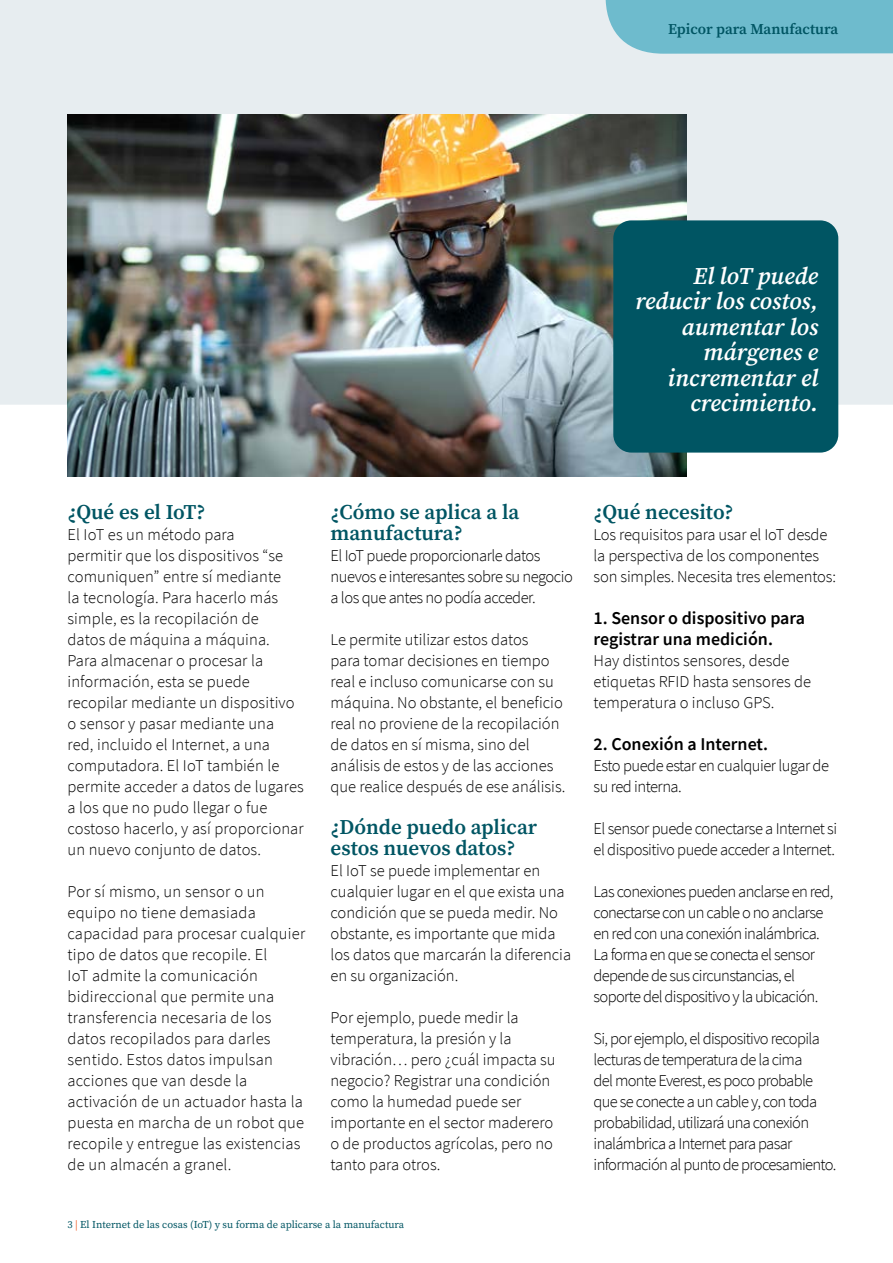
<style>
.page{position:relative;width:893px;height:1263px;background:#fff}
.page>*{position:absolute;margin:0;border:0;box-sizing:border-box;transform-origin:0 0}
.t1{font:italic 600 24px/25.5px "Source Serif Pro";letter-spacing:-.005em;color:#fff;text-align:right}
.t2{font:600 21px/21px "Source Serif Pro";color:#005563}
.t3{font:600 18px/21px "Source Sans Pro";color:#000}
.Body_Copy{font:300 16.5px/21px "Source Sans Pro";color:#000}
.Body_Copy-2{font:300 16.5px/21px "Source Sans Pro";letter-spacing:-.04em;color:#000}
.Body_Copy-3{font:300 16.5px/21px "Source Sans Pro";letter-spacing:-.03em;color:#000}
.t4{font:600 15px "Source Serif Pro";letter-spacing:-.005em;color:#005563}
.t5{font:10.5px "Source Serif Pro";color:#005563}
.s1{color:#f15a22}
</style>
<div class="page">
<div style="left:0;top:0;width:893px;height:406px;background:#e7edf0"></div>
<div style="left:606px;top:0;width:287px;height:54px;background:#6ebbcd"></div>
<img style="left:68px;top:115px;width:618px;height:361px">
<div style="left:613px;top:220px;width:225px;height:233px;background:#005563;border-radius:18px"></div>
<p class="t4" style="left:668px;top:19px;width:171px">Epicor para Manufactura</p>
<p class="t1" style="left:635px;top:263px;width:184px">El loT puede reducir los costos, aumentar los márgenes e incrementar el crecimiento.</p>
<h2 class="t2" style="left:68px;top:501px;width:140px">¿Qué es el IoT?</h2>
<p class="Body_Copy" style="left:68px;top:524px;width:238px">El IoT es un método para<br>permitir que los dispositivos “se comuniquen” entre sí mediante<br>la tecnología. Para hacerlo más simple, es la recopilación de<br>datos de máquina a máquina.<br>Para almacenar o procesar la información, esta se puede recopilar mediante un dispositivo o sensor y pasar mediante una red, incluido el Internet, a una computadora. El IoT también le permite acceder a datos de lugares a los que no pudo llegar o fue costoso hacerlo, y así proporcionar un nuevo conjunto de datos.</p>
<p class="Body_Copy" style="left:68px;top:881px;width:239px">Por sí mismo, un sensor o un equipo no tiene demasiada capacidad para procesar cualquier tipo de datos que recopile. El<br>IoT admite la comunicación bidireccional que permite una transferencia necesaria de los datos recopilados para darles sentido. Estos datos impulsan acciones que van desde la activación de un actuador hasta la puesta en marcha de un robot que recopile y entregue las existencias de un almacén a granel.</p>
<h2 class="t2" style="left:330px;top:501px;width:190px">¿Cómo se aplica a la manufactura?</h2>
<p class="Body_Copy-3" style="left:330px;top:545px;width:244px">El IoT puede proporcionarle datos nuevos e interesantes sobre su negocio a los que antes no podía acceder.</p>
<p class="Body_Copy" style="left:330px;top:629px;width:236px">Le permite utilizar estos datos<br>para tomar decisiones en tiempo real e incluso comunicarse con su máquina. No obstante, el beneficio real no proviene de la recopilación de datos en sí misma, sino del análisis de estos y de las acciones que realice después de ese análisis.</p>
<h2 class="t2" style="left:330px;top:816px;width:208px">¿Dónde puedo aplicar estos nuevos datos?</h2>
<p class="Body_Copy" style="left:330px;top:860px;width:242px">El IoT se puede implementar en cualquier lugar en el que exista una condición que se pueda medir. No obstante, es importante que mida los datos que marcarán la diferencia en su organización.</p>
<p class="Body_Copy" style="left:330px;top:1007px;width:227px">Por ejemplo, puede medir la temperatura, la presión y la vibración… pero ¿cuál impacta su negocio? Registrar una condición como la humedad puede ser importante en el sector maderero o de productos agrícolas, pero no tanto para otros.</p>
<p class="t5" style="left:68px;top:1217px;width:338px">3 <span class="s1">|</span> El Internet de las cosas (IoT) y su forma de aplicarse a la manufactura</p>
<h2 class="t2" style="left:593px;top:501px;width:142px">¿Qué necesito?</h2>
<p class="Body_Copy" style="left:593px;top:524px;width:244px">Los requisitos para usar el IoT desde la perspectiva de los componentes son simples. Necesita tres elementos:</p>
<h3 class="t3" style="left:593px;top:607px;width:213px">1. Sensor o dispositivo para registrar una medición.</h3>
<p class="Body_Copy" style="left:593px;top:650px;width:219px">Hay distintos sensores, desde etiquetas RFID hasta sensores de temperatura o incluso GPS.</p>
<h3 class="t3" style="left:593px;top:733px;width:176px">2. Conexión a Internet.</h3>
<p class="Body_Copy-3" style="left:593px;top:755px;width:237px">Esto puede estar en cualquier lugar de su red interna.</p>
<p class="Body_Copy-3" style="left:593px;top:818px;width:245px">El sensor puede conectarse a Internet si el dispositivo puede acceder a Internet.</p>
<p class="Body_Copy-2" style="left:593px;top:881px;width:241px">Las conexiones pueden anclarse en red, conectarse con un cable o no anclarse en red con una conexión inalámbrica.<br>La forma en que se conecta el sensor depende de sus circunstancias, el soporte del dispositivo y la ubicación.</p>
<p class="Body_Copy-2" style="left:593px;top:1028px;width:245px">Si, por ejemplo, el dispositivo recopila lecturas de temperatura de la cima<br>del monte Everest, es poco probable que se conecte a un cable y, con toda probabilidad, utilizará una conexión inalámbrica a Internet para pasar información al punto de procesamiento.</p>
</div>
